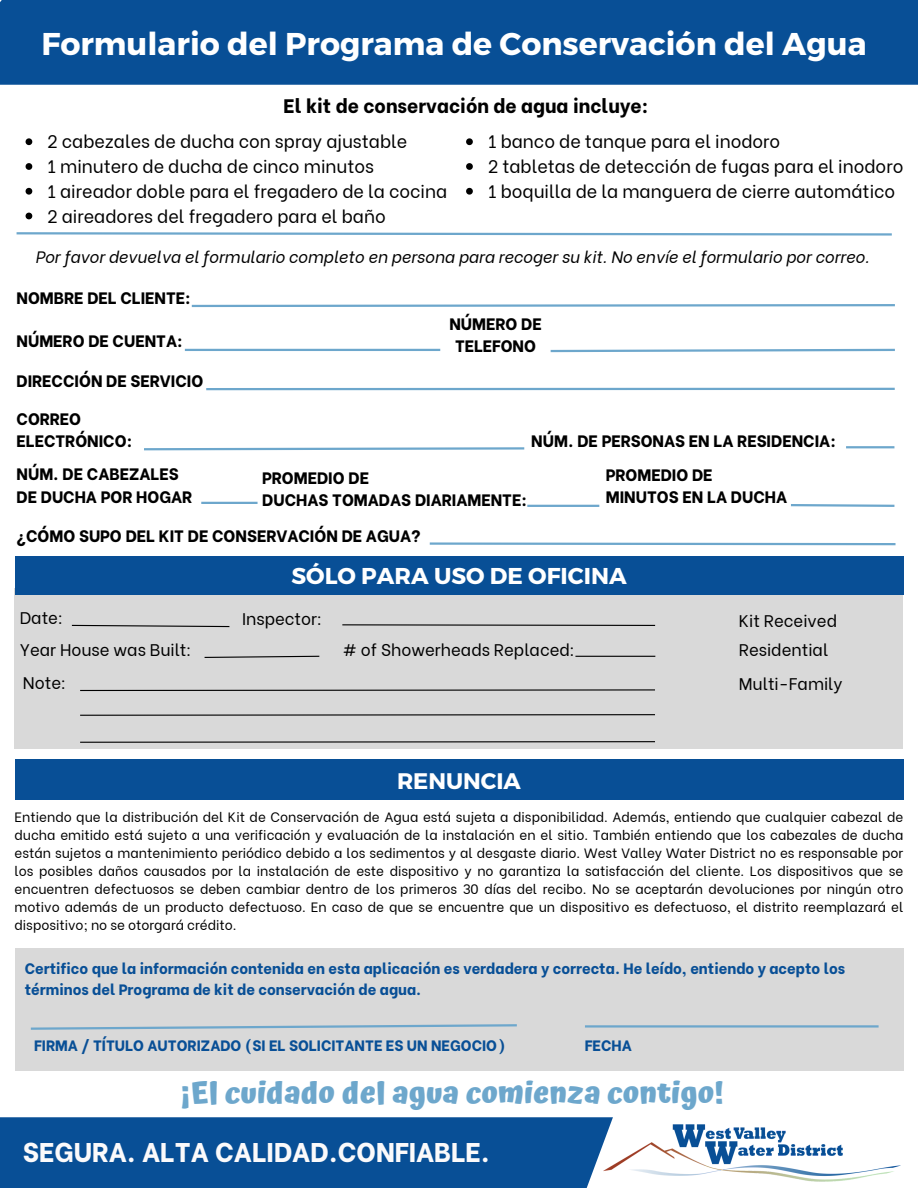
<style>
.page{position:relative;width:918px;height:1188px;background:#fff}
.page>*{position:absolute;margin:0;border:0;box-sizing:border-box;transform-origin:0 0}
.t1{font:700 31.5px "Montserrat";color:#fff}
.t2{font:700 30px "Atma";color:#6da7cc}
.t3{font:800 27px "Be Vietnam";color:#fbfafb}
.t4{font:700 22.95px "Montserrat";color:#fff}
.t5{font:700 22.5px "Montserrat";color:#fff}
.t6{font:800 19.5px "Be Vietnam";color:#000}
.t7{font:18px "Be Vietnam";color:#000}
.t8{font:16.8px "Be Vietnam";color:#000}
.t9{font:800 16.5px/22.5px "Be Vietnam";color:#000}
.t10{font:italic 16.5px "Be Vietnam";color:#000}
.t11{font:800 15px/20.2px "Be Vietnam";color:#084f96}
.t12{font:13.5px/18px "Be Vietnam";color:#000;text-align:justify}
</style>
<div class="page">
<div style="left:0;top:0;width:918px;height:85px;background:#084f96"></div>
<img style="left:613px;top:1124px;width:288px;height:58px">
<div style="left:0;top:1117px;width:613px;height:71px;background:#084f96"></div>
<div style="left:15px;top:759px;width:888px;height:41px;background:#084f96"></div>
<div style="left:15px;top:948px;width:888px;height:123px;background:#d9d9d9"></div>
<svg style="left:30px;top:1024px;width:487px;height:6px"></svg>
<hr style="left:585px;top:1025px;width:294px;height:3px;background:#6da7cc">
<svg style="left:191px;top:304px;width:704px;height:4px"></svg>
<hr style="left:185px;top:349px;width:255px;height:2px;background:#6da7cc">
<svg style="left:550px;top:348px;width:345px;height:5px"></svg>
<hr style="left:206px;top:388px;width:689px;height:2px;background:#6da7cc">
<svg style="left:144px;top:447px;width:381px;height:4px"></svg>
<hr style="left:201px;top:502px;width:57px;height:2px;background:#6da7cc">
<hr style="left:527px;top:505px;width:72px;height:2px;background:#6da7cc">
<svg style="left:429px;top:542px;width:467px;height:4px"></svg>
<svg style="left:791px;top:504px;width:104px;height:3px"></svg>
<svg style="left:16px;top:232px;width:876px;height:4px"></svg>
<div style="left:15px;top:589px;width:888px;height:160px;background:#d9d9d9"></div>
<div style="left:15px;top:557px;width:888px;height:38px;background:#084f96"></div>
<svg style="left:71px;top:624px;width:159px;height:4px"></svg>
<svg style="left:342px;top:624px;width:314px;height:2px"></svg>
<svg style="left:204px;top:655px;width:116px;height:3px"></svg>
<hr style="left:575px;top:656px;width:80px;height:1px;background:#000">
<svg style="left:80px;top:689px;width:575px;height:3px"></svg>
<svg style="left:80px;top:714px;width:575px;height:2px"></svg>
<svg style="left:80px;top:741px;width:575px;height:2px"></svg>
<svg style="left:26px;top:138px;width:6px;height:7px"></svg>
<svg style="left:26px;top:163px;width:6px;height:7px"></svg>
<svg style="left:26px;top:188px;width:6px;height:7px"></svg>
<svg style="left:26px;top:213px;width:6px;height:6px"></svg>
<svg style="left:466px;top:138px;width:7px;height:7px"></svg>
<svg style="left:466px;top:163px;width:7px;height:7px"></svg>
<svg style="left:466px;top:188px;width:7px;height:7px"></svg>
<hr style="left:846px;top:446px;width:48px;height:2px;background:#6da7cc">
<p class="t1" style="left:41px;top:23px;width:827px">Formulario del Programa de Conservación del Agua</p>
<p class="t6" style="left:284px;top:89px;width:366px">El kit de conservación de agua incluye:</p>
<p class="t7" style="left:47px;top:127px;width:362px">2 cabezales de ducha con spray ajustable</p>
<p class="t7" style="left:47px;top:152px;width:329px">1 minutero de ducha de cinco minutos</p>
<p class="t7" style="left:47px;top:176px;width:402px">1 aireador doble para el fregadero de la cocina</p>
<p class="t7" style="left:47px;top:201px;width:340px">2 aireadores del fregadero para el baño</p>
<p class="t7" style="left:488px;top:127px;width:294px">1 banco de tanque para el inodoro</p>
<p class="t7" style="left:488px;top:152px;width:417px">2 tabletas de detección de fugas para el inodoro</p>
<p class="t7" style="left:488px;top:176px;width:409px">1 boquilla de la manguera de cierre automático</p>
<p class="t10" style="left:35px;top:243px;width:836px">Por favor devuelva el formulario completo en persona para recoger su kit. No envíe el formulario por correo.</p>
<p class="t9" style="left:17px;top:285px;width:176px">NOMBRE DEL CLIENTE:</p>
<p class="t9" style="left:17px;top:328px;width:168px">NÚMERO DE CUENTA:</p>
<p class="t9" style="left:449px;top:311px;width:94px;text-align:center">NÚMERO DE<br>TELEFONO</p>
<p class="t9" style="left:17px;top:368px;width:188px">DIRECCIÓN DE SERVICIO</p>
<p class="t9" style="left:17px;top:406px;width:117px">CORREO<br>ELECTRÓNICO:</p>
<p class="t9" style="left:531px;top:428px;width:306px">NÚM. DE PERSONAS EN LA RESIDENCIA:</p>
<p class="t9" style="left:606px;top:462px;width:108px">PROMEDIO DE</p>
<p class="t9" style="left:606px;top:484px;width:183px">MINUTOS EN LA DUCHA</p>
<p class="t9" style="left:17px;top:462px;width:177px">NÚM. DE CABEZALES<br>DE DUCHA POR HOGAR</p>
<p class="t9" style="left:262px;top:465px;width:108px">PROMEDIO DE</p>
<p class="t9" style="left:262px;top:487px;width:266px">DUCHAS TOMADAS DIARIAMENTE:</p>
<p class="t9" style="left:17px;top:524px;width:406px">¿CÓMO SUPO DEL KIT DE CONSERVACIÓN DE AGUA?</p>
<p class="t8" style="left:20px;top:600px;width:45px">Date:</p>
<p class="t8" style="left:20px;top:604px;width:45px">Date:</p>
<p class="t4" style="left:291px;top:560px;width:337px">SÓLO PARA USO DE OFICINA</p>
<p class="t8" style="left:242px;top:605px;width:82px">Inspector:</p>
<p class="t8" style="left:20px;top:636px;width:173px">Year House was Built:</p>
<p class="t8" style="left:342px;top:636px;width:234px"># of Showerheads Replaced:</p>
<p class="t8" style="left:23px;top:664px;width:53px">Notes:</p>
<p class="t8" style="left:23px;top:669px;width:45px">Note:</p>
<p class="t5" style="left:397px;top:766px;width:125px">RENUNCIA</p>
<p class="t8" style="left:739px;top:606px;width:100px">Kit Received</p>
<p class="t8" style="left:739px;top:636px;width:91px">Residential</p>
<p class="t8" style="left:739px;top:670px;width:105px">Multi-Family</p>
<p class="t12" style="left:15px;top:807px;width:890px">Entiendo que la distribución del Kit de Conservación de Agua está sujeta a disponibilidad. Además, entiendo que cualquier cabezal de ducha emitido está sujeto a una verificación y evaluación de la instalación en el sitio. También entiendo que los cabezales de ducha están sujetos a mantenimiento periódico debido a los sedimentos y al desgaste diario. West Valley Water District no es responsable por los posibles daños causados por la instalación de este dispositivo y no garantiza la satisfacción del cliente. Los dispositivos que se encuentren defectuosos se deben cambiar dentro de los primeros 30 días del recibo. No se aceptarán devoluciones por ningún otro motivo además de un producto defectuoso. En caso de que se encuentre que un dispositivo es defectuoso, el distrito reemplazará el dispositivo; no se otorgará crédito.</p>
<p class="t11" style="left:25px;top:957px;width:822px">Certifico que la información contenida en esta aplicación es verdadera y correcta. He leído, entiendo y acepto los términos del Programa de kit de conservación de agua.</p>
<p class="t11" style="left:34px;top:1034px;width:473px">FIRMA / TÍTULO AUTORIZADO (SI EL SOLICITANTE ES UN NEGOCIO)</p>
<p class="t11" style="left:585px;top:1034px;width:48px">FECHA</p>
<p class="t2" style="left:181px;top:1075px;width:545px">¡El cuidado del agua comienza contigo!</p>
<p class="t3" style="left:23px;top:1130px;width:469px">SEGURA. ALTA CALIDAD.CONFIABLE.</p>
</div>
